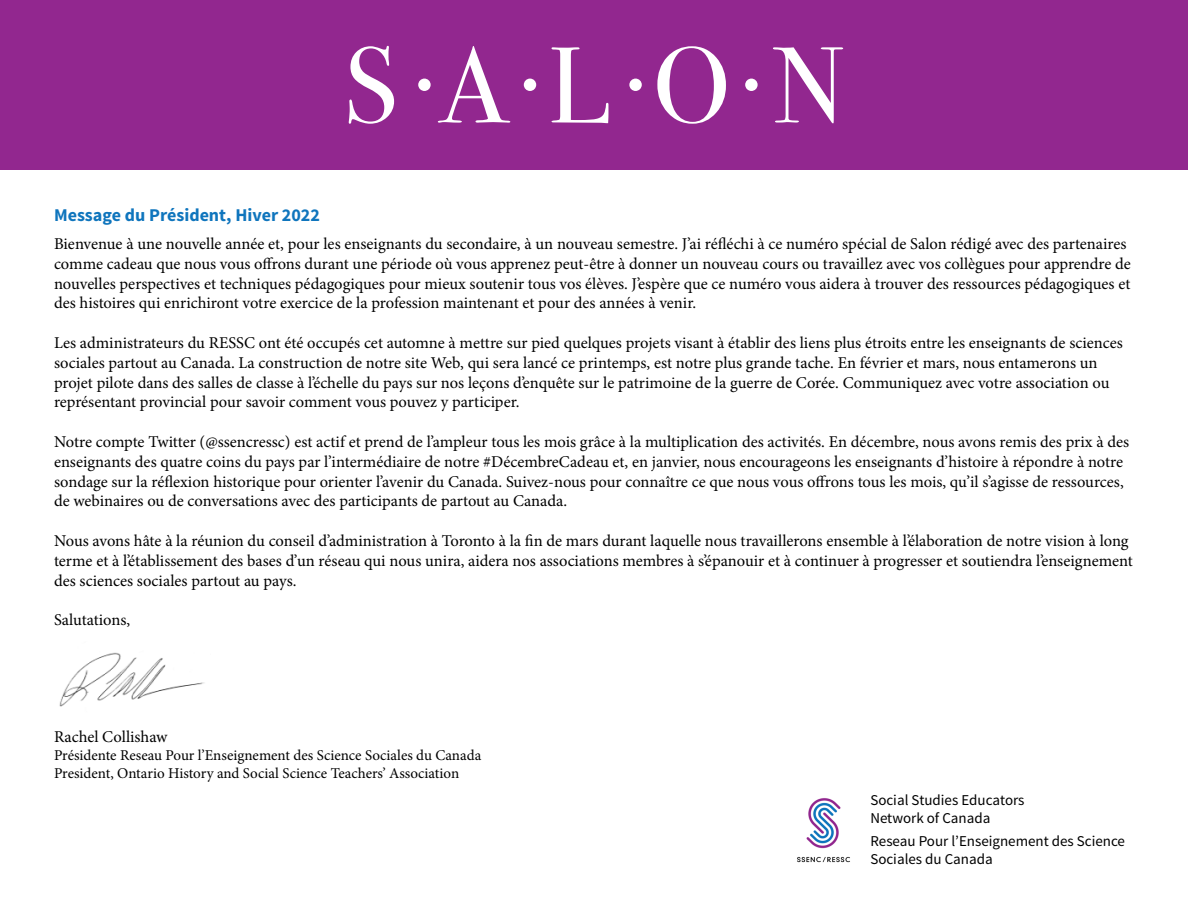
<style>
.page{position:relative;width:1188px;height:918px;background:#fff}
.page>*{position:absolute;margin:0;border:0;box-sizing:border-box;transform-origin:0 0}
.t1{font:700 18px "Source Sans Pro";color:#0f75bd}
.t2{font:16.5px/19.8px "Minion Pro";color:#000}
.t3{font:15px/18px "Minion Pro";color:#000}
.t4{font:15px/18px "Source Sans Pro";color:#000}
</style>
<div class="page">
<div style="left:0;top:0;width:1188px;height:170px;background:#92278f"></div>
<img style="left:797px;top:798px;width:53px;height:65px">
<svg style="left:349px;top:46px;width:494px;height:78px"></svg>
<div style="left:418px;top:79px;width:13px;height:12px;background:#fff;border-radius:50%"></div>
<div style="left:524px;top:79px;width:12px;height:12px;background:#fff;border-radius:50%"></div>
<div style="left:629px;top:79px;width:13px;height:12px;background:#fff;border-radius:50%"></div>
<div style="left:745px;top:79px;width:13px;height:12px;background:#fff;border-radius:50%"></div>
<img style="left:59px;top:652px;width:145px;height:55px">
<p class="t1" style="left:54px;top:203px;width:267px">Message du Président, Hiver 2022</p>
<p class="t2" style="left:54px;top:234px;width:1079px">Bienvenue à une nouvelle année et, pour les enseignants du secondaire, à un nouveau semestre. J’ai réfléchi à ce numéro spécial de Salon rédigé avec des partenaires comme cadeau que nous vous offrons durant une période où vous apprenez peut-être à donner un nouveau cours ou travaillez avec vos collègues pour apprendre de nouvelles perspectives et techniques pédagogiques pour mieux soutenir tous vos élèves. J’espère que ce numéro vous aidera à trouver des ressources pédagogiques et des histoires qui enrichiront votre exercice de la profession maintenant et pour des années à venir.</p>
<p class="t2" style="left:54px;top:333px;width:1070px">Les administrateurs du RESSC ont été occupés cet automne à mettre sur pied quelques projets visant à établir des liens plus étroits entre les enseignants de sciences sociales partout au Canada. La construction de notre site Web, qui sera lancé ce printemps, est notre plus grande tache. En février et mars, nous entamerons un projet pilote dans des salles de classe à l’échelle du pays sur nos leçons d’enquête sur le patrimoine de la guerre de Corée. Communiquez avec votre association ou représentant provincial pour savoir comment vous pouvez y participer.</p>
<p class="t2" style="left:54px;top:432px;width:1077px">Notre compte Twitter (@ssencressc) est actif et prend de l’ampleur tous les mois grâce à la multiplication des activités. En décembre, nous avons remis des prix à des enseignants des quatre coins du pays par l’intermédiaire de notre #DécembreCadeau et, en janvier, nous encourageons les enseignants d’histoire à répondre à notre sondage sur la réflexion historique pour orienter l’avenir du Canada. Suivez-nous pour connaître ce que nous vous offrons tous les mois, qu’il s’agisse de ressources, de webinaires ou de conversations avec des participants de partout au Canada.</p>
<p class="t2" style="left:54px;top:531px;width:1080px">Nous avons hâte à la réunion du conseil d’administration à Toronto à la fin de mars durant laquelle nous travaillerons ensemble à l’élaboration de notre vision à long terme et à l’établissement des bases d’un réseau qui nous unira, aidera nos associations membres à s’épanouir et à continuer à progresser et soutiendra l’enseignement des sciences sociales partout au pays.</p>
<p class="t2" style="left:54px;top:610px;width:78px">Salutations,</p>
<p class="t2" style="left:54px;top:727px;width:115px">Rachel Collishaw</p>
<p class="t3" style="left:54px;top:746px;width:429px">Présidente Reseau Pour l’Enseignement des Science Sociales du Canada<br>President, Ontario History and Social Science Teachers’ Association</p>
<p class="t4" style="left:870px;top:791px;width:156px">Social Studies Educators<br>Network of Canada</p>
<p class="t4" style="left:870px;top:832px;width:256px">Reseau Pour l’Enseignement des Science<br>Sociales du Canada</p>
</div>
